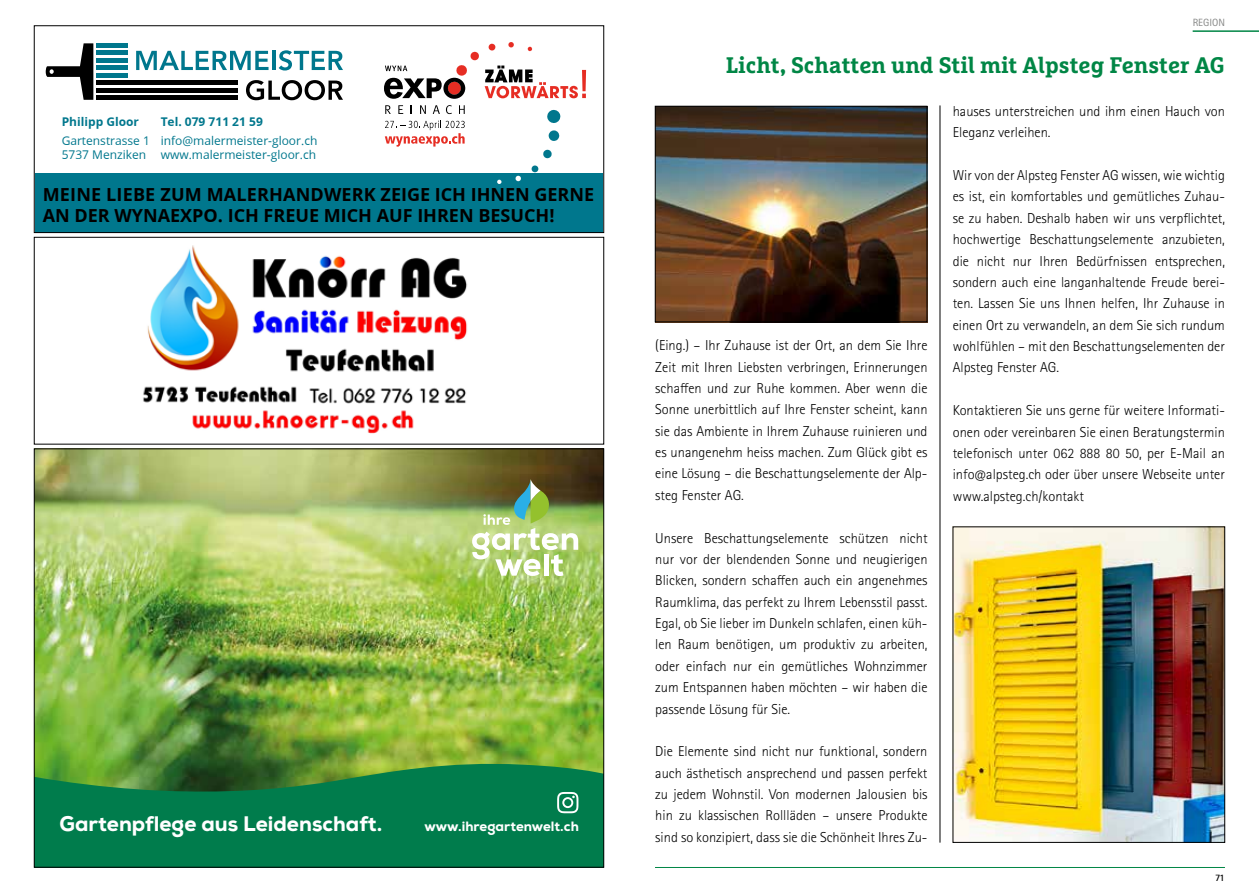
<style>
.page{position:relative;width:1259px;height:893px;background:#fff}
.page>*{position:absolute;margin:0;border:0;box-sizing:border-box;transform-origin:0 0}
.t1{font:700 22.5px "Marselis Slab Pro";color:#008645}
.t2{font:800 21px "Nexa";color:#fff}
.t3{font:700 18px/21.6px "Open Sans";color:#000}
.t4{font:300 14.4px/21.3px "Rotis Sans Serif Std";color:#000;text-align:justify}
.t5{font:800 13.5px "Nexa";color:#fff}
.t6{font:12px/14.4px "Open Sans";color:#00778d}
.t7{font:700 12px "Open Sans";color:#00778d}
.t8{font:10.5px "Rotis Sans Serif Std";color:#868786}
.t9{font:700 9.9px "Rotis Sans Serif Std";color:#000}
</style>
<div class="page">
<img style="left:143px;top:245px;width:324px;height:189px">
<div style="left:34px;top:237px;width:570px;height:207px;border:1px solid #000"></div>
<hr style="left:1192px;top:30px;width:67px;height:2px;background:#008645">
<hr style="left:655px;top:867px;width:570px;height:1px;background:#008645">
<img style="left:657px;top:108px;width:268px;height:212px">
<div style="left:655px;top:106px;width:272px;height:216px;border:1px solid #000"></div>
<hr style="left:939px;top:105px;width:1px;height:738px;background:#000">
<img style="left:954px;top:529px;width:269px;height:312px">
<div style="left:952px;top:527px;width:273px;height:316px;border:1px solid #000"></div>
<div style="left:35px;top:174px;width:568px;height:59px;background:#00778d"></div>
<svg style="left:46px;top:43px;width:47px;height:57px"></svg>
<div style="left:96px;top:95px;width:142px;height:5px;background:#000"></div>
<hr style="left:96px;top:88px;width:142px;height:4px;background:#000">
<hr style="left:96px;top:81px;width:142px;height:4px;background:#000">
<svg style="left:246px;top:80px;width:97px;height:20px"></svg>
<div style="left:96px;top:73px;width:32px;height:5px;background:#00778d"></div>
<hr style="left:96px;top:66px;width:32px;height:4px;background:#00778d">
<div style="left:96px;top:58px;width:32px;height:5px;background:#00778d"></div>
<hr style="left:96px;top:51px;width:32px;height:4px;background:#00778d">
<div style="left:96px;top:43px;width:32px;height:5px;background:#00778d"></div>
<svg style="left:136px;top:51px;width:132px;height:19px"></svg>
<hr style="left:272px;top:51px;width:3px;height:19px;background:#00778d">
<svg style="left:279px;top:50px;width:64px;height:21px"></svg>
<svg style="left:385px;top:105px;width:6px;height:9px"></svg>
<svg style="left:398px;top:105px;width:5px;height:9px"></svg>
<svg style="left:420px;top:105px;width:6px;height:9px"></svg>
<svg style="left:433px;top:105px;width:7px;height:9px"></svg>
<svg style="left:446px;top:105px;width:6px;height:9px"></svg>
<svg style="left:459px;top:105px;width:6px;height:9px"></svg>
<svg style="left:488px;top:43px;width:8px;height:8px"></svg>
<svg style="left:508px;top:42px;width:6px;height:5px"></svg>
<svg style="left:527px;top:47px;width:5px;height:4px"></svg>
<svg style="left:384px;top:51px;width:95px;height:48px"></svg>
<svg style="left:485px;top:66px;width:101px;height:32px"></svg>
<svg style="left:385px;top:120px;width:80px;height:27px"></svg>
<svg style="left:547px;top:109px;width:14px;height:14px"></svg>
<svg style="left:548px;top:130px;width:11px;height:11px"></svg>
<svg style="left:543px;top:149px;width:9px;height:10px"></svg>
<svg style="left:531px;top:165px;width:8px;height:8px"></svg>
<svg style="left:515px;top:175px;width:6px;height:6px"></svg>
<svg style="left:497px;top:180px;width:4px;height:4px"></svg>
<div style="left:34px;top:26px;width:570px;height:207px;border:1px solid #000"></div>
<img style="left:36px;top:451px;width:566px;height:310px">
<svg style="left:472px;top:479px;width:106px;height:97px"></svg>
<svg style="left:36px;top:761px;width:566px;height:104px;fill:#007c4c"></svg>
<svg style="left:557px;top:792px;width:21px;height:21px"></svg>
<p class="t7" style="left:62px;top:115px;width:79px">Philipp Gloor</p>
<p class="t7" style="left:161px;top:115px;width:104px">Tel. 079 711 21 59</p>
<p class="t6" style="left:62px;top:134px;width:257px">Gartenstrasse 1 info@malermeister-gloor.ch<br>5737 Menziken www.malermeister-gloor.ch</p>
<p class="t3" style="left:43px;top:184px;width:553px">MEINE LIEBE ZUM MALERHANDWERK ZEIGE ICH IHNEN GERNE<br>AN DER WYNAEXPO. ICH FREUE MICH AUF IHREN BESUCH!</p>
<h2 class="t2" style="left:60px;top:810px;width:324px">Gartenpflege aus Leidenschaft.</h2>
<p class="t5" style="left:424px;top:817px;width:156px">www.ihregartenwelt.ch</p>
<p class="t8" style="left:1192px;top:16px;width:34px">REGION</p>
<h1 class="t1" style="left:726px;top:51px;width:500px">Licht, Schatten und Stil mit Alpsteg Fenster AG</h1>
<p class="t4" style="left:655px;top:335px;width:274px">(Eing.) – Ihr Zuhause ist der Ort, an dem Sie Ihre Zeit mit Ihren Liebsten verbringen, Erinnerungen schaffen und zur Ruhe kommen. Aber wenn die Sonne unerbittlich auf Ihre Fenster scheint, kann sie das Ambiente in Ihrem Zuhause ruinieren und es unangenehm heiss machen. Zum Glück gibt es eine Lösung – die Beschattungselemente der Alp&shy;steg Fenster AG.</p>
<p class="t4" style="left:655px;top:527px;width:274px">Unsere Beschattungselemente schützen nicht nur vor der blendenden Sonne und neugierigen Blicken, sondern schaffen auch ein angenehmes Raumklima, das perfekt zu Ihrem Lebensstil passt.<br>Egal, ob Sie lieber im Dunkeln schlafen, einen küh&shy;len Raum benötigen, um produktiv zu arbeiten, oder einfach nur ein gemütliches Wohnzimmer zum Entspannen haben möchten – wir haben die passende Lösung für Sie.</p>
<p class="t4" style="left:655px;top:741px;width:274px">Die Elemente sind nicht nur funktional, sondern auch ästhetisch ansprechend und passen perfekt zu jedem Wohnstil. Von modernen Jalousien bis hin zu klassischen Rollläden – unsere Produkte sind so konzipiert, dass sie die Schönheit Ihres Zu-</p>
<p class="t4" style="left:952px;top:101px;width:274px">hauses unterstreichen und ihm einen Hauch von<br>Eleganz verleihen.</p>
<p class="t4" style="left:952px;top:165px;width:274px">Wir von der Alpsteg Fenster AG wissen, wie wichtig es ist, ein komfortables und gemütliches Zuhau&shy;se zu haben. Deshalb haben wir uns verpflichtet, hochwertige Beschattungselemente anzubieten, die nicht nur Ihren Bedürfnissen entsprechen, sondern auch eine langanhaltende Freude berei&shy;ten. Lassen Sie uns Ihnen helfen, Ihr Zuhause in einen Ort zu verwandeln, an dem Sie sich rundum wohlfühlen – mit den Beschattungselementen der Alpsteg Fenster AG.</p>
<p class="t4" style="left:952px;top:400px;width:274px">Kontaktieren Sie uns gerne für weitere Informati&shy;onen oder vereinbaren Sie einen Beratungstermin telefonisch unter 062 888 80 50, per E-Mail an info@alpsteg.ch oder über unsere Webseite unter www.alpsteg.ch/kontakt</p>
<p class="t9" style="left:1215px;top:871px;width:11px">71</p>
</div>
